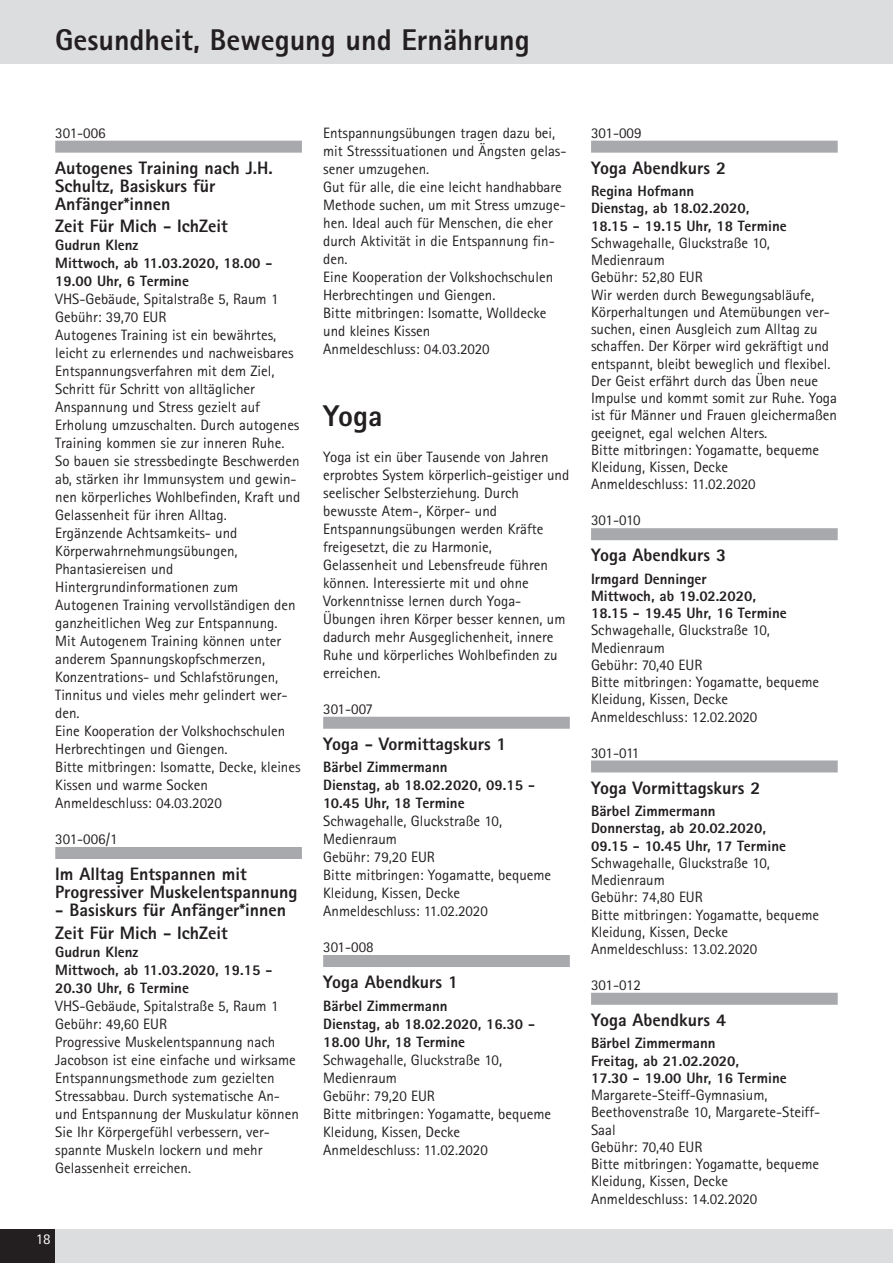
<style>
.page{position:relative;width:893px;height:1263px;background:#fff}
.page>*{position:absolute;margin:0;border:0;box-sizing:border-box;transform-origin:0 0}
.t1{font:800 30px "Rotis Sans Serif";color:#231f20}
.t2{font:800 18px/18px "Rotis Sans Serif";color:#231f20}
.t3{font:15px/18px "Rotis Sans Serif";color:#231f20}
.t4{font:800 15px/18px "Rotis Sans Serif";color:#231f20}
.t5{font:15px "Rotis Sans Serif";color:#fff}
</style>
<div class="page">
<div style="left:0;top:0;width:893px;height:64px;background:#dcdddf"></div>
<div style="left:55px;top:141px;width:247px;height:12px;background:#a8a9ad"></div>
<div style="left:55px;top:847px;width:247px;height:12px;background:#a8a9ad"></div>
<div style="left:0;top:1229px;width:893px;height:34px;background:#dcdddf"></div>
<div style="left:323px;top:717px;width:247px;height:12px;background:#a8a9ad"></div>
<div style="left:323px;top:955px;width:247px;height:12px;background:#a8a9ad"></div>
<div style="left:0;top:1229px;width:55px;height:34px;background:#231f20"></div>
<div style="left:591px;top:141px;width:247px;height:12px;background:#a8a9ad"></div>
<div style="left:591px;top:528px;width:247px;height:12px;background:#a8a9ad"></div>
<div style="left:591px;top:760px;width:247px;height:12px;background:#a8a9ad"></div>
<div style="left:591px;top:993px;width:247px;height:12px;background:#a8a9ad"></div>
<h1 class="t1" style="left:55px;top:30px;width:476px">Gesundheit, Bewegung und Ernährung</h1>
<p class="t3" style="left:55px;top:125px;width:52px">301-006</p>
<p class="t2" style="left:55px;top:161px;width:219px">Autogenes Training nach J.H.<br>Schultz, Basiskurs für<br>Anfänger*innen</p>
<p class="t2" style="left:55px;top:219px;width:174px">Zeit Für Mich - IchZeit</p>
<p class="t4" style="left:55px;top:238px;width:219px">Gudrun Klenz<br>Mittwoch, ab 11.03.2020, 18.00 -<br>19.00 Uhr, 6 Termine</p>
<p class="t3" style="left:55px;top:292px;width:247px">VHS-Gebäude, Spitalstraße 5, Raum 1<br>Gebühr: 39,70 EUR<br>Autogenes Training ist ein bewährtes, leicht zu erlernendes und nachweisbares Entspannungsverfahren mit dem Ziel, Schritt für Schritt von alltäglicher Anspannung und Stress gezielt auf Erholung umzuschalten. Durch autogenes Training kommen sie zur inneren Ruhe.<br>So bauen sie stressbedingte Beschwerden ab, stärken ihr Immunsystem und gewin&shy;nen körperliches Wohlbefinden, Kraft und Gelassenheit für ihren Alltag.<br>Ergänzende Achtsamkeits- und Körperwahrnehmungsübungen, Phantasiereisen und Hintergrundinformationen zum Autogenen Training vervollständigen den ganzheitlichen Weg zur Entspannung.<br>Mit Autogenem Training können unter anderem Spannungskopfschmerzen, Konzentrations- und Schlafstörungen, Tinnitus und vieles mehr gelindert wer&shy;den.<br>Eine Kooperation der Volkshochschulen Herbrechtingen und Giengen.<br>Bitte mitbringen: Isomatte, Decke, kleines Kissen und warme Socken Anmeldeschluss: 04.03.2020</p>
<p class="t3" style="left:55px;top:832px;width:64px">301-006/1</p>
<p class="t2" style="left:55px;top:867px;width:244px">Im Alltag Entspannen mit<br>Progressiver Muskelentspannung</p>
<p class="t2" style="left:55px;top:901px;width:232px;line-height:22.2px">- Basiskurs für Anfänger*innen<br>Zeit Für Mich - IchZeit</p>
<p class="t4" style="left:55px;top:944px;width:219px">Gudrun Klenz<br>Mittwoch, ab 11.03.2020, 19.15 -<br>20.30 Uhr, 6 Termine</p>
<p class="t3" style="left:55px;top:998px;width:245px">VHS-Gebäude, Spitalstraße 5, Raum 1<br>Gebühr: 49,60 EUR<br>Progressive Muskelentspannung nach Jacobson ist eine einfache und wirksame Entspannungsmethode zum gezielten Stressabbau. Durch systematische An&shy;und Entspannung der Muskulatur können Sie Ihr Körpergefühl verbessern, ver&shy;spannte Muskeln lockern und mehr Gelassenheit erreichen.</p>
<p class="t3" style="left:323px;top:125px;width:245px">Entspannungsübungen tragen dazu bei, mit Stresssituationen und Ängsten gelas&shy;sener umzugehen.<br>Gut für alle, die eine leicht handhabbare<br>Methode suchen, um mit Stress umzuge&shy;hen. Ideal auch für Menschen, die eher durch Aktivität in die Entspannung fin&shy;den.<br>Eine Kooperation der Volkshochschulen<br>Herbrechtingen und Giengen.<br>Bitte mitbringen: Isomatte, Wolldecke und kleines Kissen<br>Anmeldeschluss: 04.03.2020</p>
<h1 class="t1" style="left:323px;top:405px;width:61px">Yoga</h1>
<p class="t3" style="left:323px;top:449px;width:248px">Yoga ist ein über Tausende von Jahren erprobtes System körperlich-geistiger und seelischer Selbsterziehung. Durch bewusste Atem-, Körper- und Entspannungsübungen werden Kräfte freigesetzt, die zu Harmonie, Gelassenheit und Lebensfreude führen können. Interessierte mit und ohne Vorkenntnisse lernen durch Yoga-Übungen ihren Körper besser kennen, um dadurch mehr Ausgeglichenheit, innere Ruhe und körperliches Wohlbefinden zu erreichen.</p>
<p class="t3" style="left:323px;top:701px;width:51px">301-007</p>
<p class="t2" style="left:323px;top:737px;width:185px">Yoga - Vormittagskurs 1</p>
<p class="t4" style="left:323px;top:760px;width:213px">Bärbel Zimmermann<br>Dienstag, ab 18.02.2020, 09.15 -<br>10.45 Uhr, 18 Termine</p>
<p class="t3" style="left:323px;top:814px;width:230px">Schwagehalle, Gluckstraße 10,<br>Medienraum<br>Gebühr: 79,20 EUR<br>Bitte mitbringen: Yogamatte, bequeme<br>Kleidung, Kissen, Decke<br>Anmeldeschluss: 11.02.2020</p>
<p class="t3" style="left:323px;top:940px;width:52px">301-008</p>
<p class="t2" style="left:323px;top:975px;width:136px">Yoga Abendkurs 1</p>
<p class="t4" style="left:323px;top:998px;width:213px">Bärbel Zimmermann<br>Dienstag, ab 18.02.2020, 16.30 -<br>18.00 Uhr, 18 Termine</p>
<p class="t3" style="left:323px;top:1052px;width:230px">Schwagehalle, Gluckstraße 10,<br>Medienraum<br>Gebühr: 79,20 EUR<br>Bitte mitbringen: Yogamatte, bequeme<br>Kleidung, Kissen, Decke<br>Anmeldeschluss: 11.02.2020</p>
<p class="t5" style="left:36px;top:1233px;width:16px">18</p>
<p class="t3" style="left:591px;top:125px;width:52px">301-009</p>
<p class="t2" style="left:591px;top:161px;width:136px">Yoga Abendkurs 2</p>
<p class="t4" style="left:591px;top:184px;width:197px;line-height:17.2px">Regina Hofmann<br>Dienstag, ab 18.02.2020,<br>18.15 - 19.15 Uhr, 18 Termine</p>
<p class="t3" style="left:591px;top:236px;width:247px;line-height:17.2px">Schwagehalle, Gluckstraße 10, Medienraum<br>Gebühr: 52,80 EUR<br>Wir werden durch Bewegungsabläufe, Körperhaltungen und Atemübungen ver&shy;suchen, einen Ausgleich zum Alltag zu schaffen. Der Körper wird gekräftigt und entspannt, bleibt beweglich und flexibel.<br>Der Geist erfährt durch das Üben neue Impulse und kommt somit zur Ruhe. Yoga ist für Männer und Frauen gleichermaßen geeignet, egal welchen Alters.<br>Bitte mitbringen: Yogamatte, bequeme Kleidung, Kissen, Decke<br>Anmeldeschluss: 11.02.2020</p>
<p class="t3" style="left:591px;top:513px;width:51px">301-010</p>
<p class="t2" style="left:591px;top:548px;width:136px">Yoga Abendkurs 3</p>
<p class="t4" style="left:591px;top:571px;width:197px;line-height:17.2px">Irmgard Denninger<br>Mittwoch, ab 19.02.2020,<br>18.15 - 19.45 Uhr, 16 Termine</p>
<p class="t3" style="left:591px;top:623px;width:230px;line-height:17.2px">Schwagehalle, Gluckstraße 10,<br>Medienraum<br>Gebühr: 70,40 EUR<br>Bitte mitbringen: Yogamatte, bequeme<br>Kleidung, Kissen, Decke<br>Anmeldeschluss: 12.02.2020</p>
<p class="t3" style="left:591px;top:745px;width:50px">301-011</p>
<p class="t2" style="left:591px;top:780px;width:171px">Yoga Vormittagskurs 2</p>
<p class="t4" style="left:591px;top:804px;width:197px;line-height:17.2px">Bärbel Zimmermann<br>Donnerstag, ab 20.02.2020,<br>09.15 - 10.45 Uhr, 17 Termine</p>
<p class="t3" style="left:591px;top:855px;width:230px;line-height:17.2px">Schwagehalle, Gluckstraße 10,<br>Medienraum<br>Gebühr: 74,80 EUR<br>Bitte mitbringen: Yogamatte, bequeme<br>Kleidung, Kissen, Decke<br>Anmeldeschluss: 13.02.2020</p>
<p class="t3" style="left:591px;top:977px;width:51px">301-012</p>
<p class="t2" style="left:591px;top:1013px;width:136px">Yoga Abendkurs 4</p>
<p class="t4" style="left:591px;top:1036px;width:197px;line-height:17.2px">Bärbel Zimmermann<br>Freitag, ab 21.02.2020,<br>17.30 - 19.00 Uhr, 16 Termine</p>
<p class="t3" style="left:591px;top:1088px;width:231px;line-height:17.2px">Margarete-Steiff-Gymnasium,<br>Beethovenstraße 10, Margarete-Steiff-<br>Saal<br>Gebühr: 70,40 EUR<br>Bitte mitbringen: Yogamatte, bequeme<br>Kleidung, Kissen, Decke<br>Anmeldeschluss: 14.02.2020</p>
</div>
